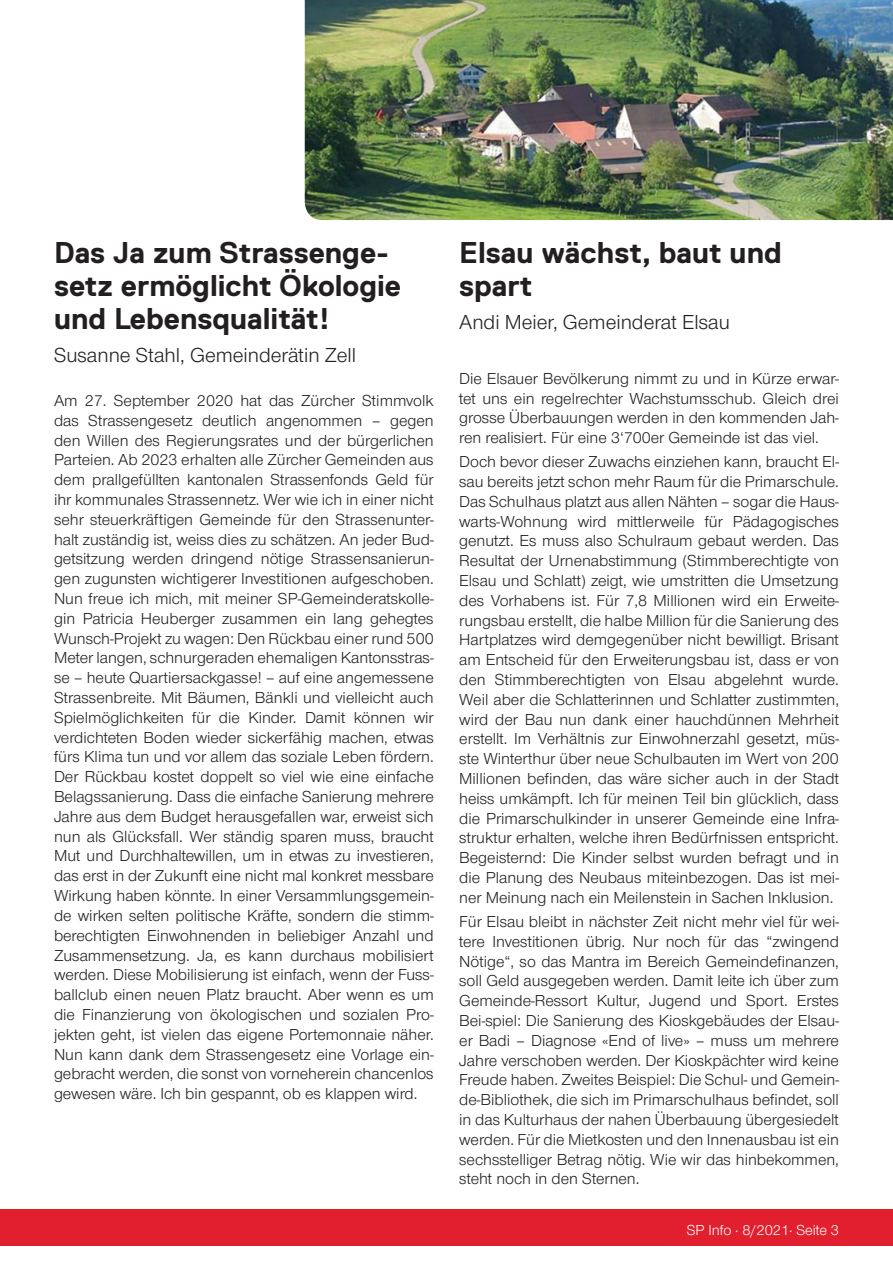
<style>
.page{position:relative;width:893px;height:1263px;background:#fff}
.page>*{position:absolute;margin:0;border:0;box-sizing:border-box;transform-origin:0 0}
.t1{font:700 30px/33px "Replica";color:#231f20}
.t2{font:21px "Nimbus San Nov";color:#231f20}
.t3{font:16.5px/19.8px "Nimbus San Nov";color:#231f20;text-align:justify}
.t4{font:15px "Nimbus San Nov";color:#fff}
</style>
<div class="page">
<div style="left:0;top:1209px;width:893px;height:37px;background:#e21f2e"></div>
<img style="left:305px;top:0;width:588px;height:220px">
<h1 class="t1" style="left:54px;top:236px;width:349px">Das Ja zum Strassenge&shy;setz ermöglicht Ökologie und Lebensqualität!</h1>
<p class="t2" style="left:54px;top:343px;width:304px">Susanne Stahl, Gemeinderätin Zell</p>
<p class="t3" style="left:54px;top:391px;width:381px">Am 27. September 2020 hat das Zürcher Stimmvolk das Strassengesetz deutlich angenommen – gegen den Willen des Regierungsrates und der bürgerlichen Parteien. Ab 2023 erhalten alle Zürcher Gemeinden aus dem prallgefüllten kantonalen Strassenfonds Geld für ihr kommunales Strassennetz. Wer wie ich in einer nicht sehr steuerkräftigen Gemeinde für den Strassenunter&shy;halt zuständig ist, weiss dies zu schätzen. An jeder Bud&shy;getsitzung werden dringend nötige Strassensanierun&shy;gen zugunsten wichtigerer Investitionen aufgeschoben.<br>Nun freue ich mich, mit meiner SP-Gemeinderatskolle&shy;gin Patricia Heuberger zusammen ein lang gehegtes Wunsch-Projekt zu wagen: Den Rückbau einer rund 500<br>Meter langen, schnurgeraden ehemaligen Kantonsstras&shy;se – heute Quartiersackgasse! – auf eine angemessene Strassenbreite. Mit Bäumen, Bänkli und vielleicht auch Spielmöglichkeiten für die Kinder. Damit können wir verdichteten Boden wieder sickerfähig machen, etwas fürs Klima tun und vor allem das soziale Leben fördern.<br>Der Rückbau kostet doppelt so viel wie eine einfache Belagssanierung. Dass die einfache Sanierung mehrere Jahre aus dem Budget herausgefallen war, erweist sich nun als Glücksfall. Wer ständig sparen muss, braucht Mut und Durchhaltewillen, um in etwas zu investieren, das erst in der Zukunft eine nicht mal konkret messbare Wirkung haben könnte. In einer Versammlungsgemein&shy;de wirken selten politische Kräfte, sondern die stimm&shy;berechtigten Einwohnenden in beliebiger Anzahl und Zusammensetzung. Ja, es kann durchaus mobilisiert werden. Diese Mobilisierung ist einfach, wenn der Fuss&shy;ballclub einen neuen Platz braucht. Aber wenn es um die Finanzierung von ökologischen und sozialen Pro&shy;jekten geht, ist vielen das eigene Portemonnaie näher.<br>Nun kann dank dem Strassengesetz eine Vorlage ein&shy;gebracht werden, die sonst von vorneherein chancenlos gewesen wäre. Ich bin gespannt, ob es klappen wird.</p>
<h1 class="t1" style="left:459px;top:236px;width:324px">Elsau wächst, baut und spart</h1>
<p class="t2" style="left:459px;top:310px;width:272px">Andi Meier, Gemeinderat Elsau</p>
<p class="t3" style="left:459px;top:368px;width:381px">Die Elsauer Bevölkerung nimmt zu und in Kürze erwar&shy;tet uns ein regelrechter Wachstumsschub. Gleich drei grosse Überbauungen werden in den kommenden Jah&shy;ren realisiert. Für eine 3‘700er Gemeinde ist das viel.</p>
<p class="t3" style="left:459px;top:452px;width:381px">Doch bevor dieser Zuwachs einziehen kann, braucht El&shy;sau bereits jetzt schon mehr Raum für die Primarschule.<br>Das Schulhaus platzt aus allen Nähten – sogar die Haus&shy;warts-Wohnung wird mittlerweile für Pädagogisches genutzt. Es muss also Schulraum gebaut werden. Das Resultat der Urnenabstimmung (Stimmberechtigte von Elsau und Schlatt) zeigt, wie umstritten die Umsetzung des Vorhabens ist. Für 7,8 Millionen wird ein Erweite&shy;rungsbau erstellt, die halbe Million für die Sanierung des Hartplatzes wird demgegenüber nicht bewilligt. Brisant am Entscheid für den Erweiterungsbau ist, dass er von den Stimmberechtigten von Elsau abgelehnt wurde.<br>Weil aber die Schlatterinnen und Schlatter zustimmten, wird der Bau nun dank einer hauchdünnen Mehrheit erstellt. Im Verhältnis zur Einwohnerzahl gesetzt, müs&shy;ste Winterthur über neue Schulbauten im Wert von 200<br>Millionen befinden, das wäre sicher auch in der Stadt heiss umkämpft. Ich für meinen Teil bin glücklich, dass die Primarschulkinder in unserer Gemeinde eine Infra&shy;struktur erhalten, welche ihren Bedürfnissen entspricht.<br>Begeisternd: Die Kinder selbst wurden befragt und in die Planung des Neubaus miteinbezogen. Das ist mei&shy;ner Meinung nach ein Meilenstein in Sachen Inklusion.</p>
<p class="t3" style="left:459px;top:912px;width:381px">Für Elsau bleibt in nächster Zeit nicht mehr viel für wei&shy;tere Investitionen übrig. Nur noch für das “zwingend Nötige“, so das Mantra im Bereich Gemeindefinanzen, soll Geld ausgegeben werden. Damit leite ich über zum Gemeinde-Ressort Kultur, Jugend und Sport. Erstes Bei-spiel: Die Sanierung des Kioskgebäudes der Elsau&shy;er Badi – Diagnose «End of live» – muss um mehrere Jahre verschoben werden. Der Kioskpächter wird keine Freude haben. Zweites Beispiel: Die Schul- und Gemein&shy;de-Bibliothek, die sich im Primarschulhaus befindet, soll in das Kulturhaus der nahen Überbauung übergesiedelt werden. Für die Mietkosten und den Innenausbau ist ein sechsstelliger Betrag nötig. Wie wir das hinbekommen, steht noch in den Sternen.</p>
<p class="t4" style="left:687px;top:1221px;width:154px">SP Info В 8/2021В Seite 3</p>
</div>
